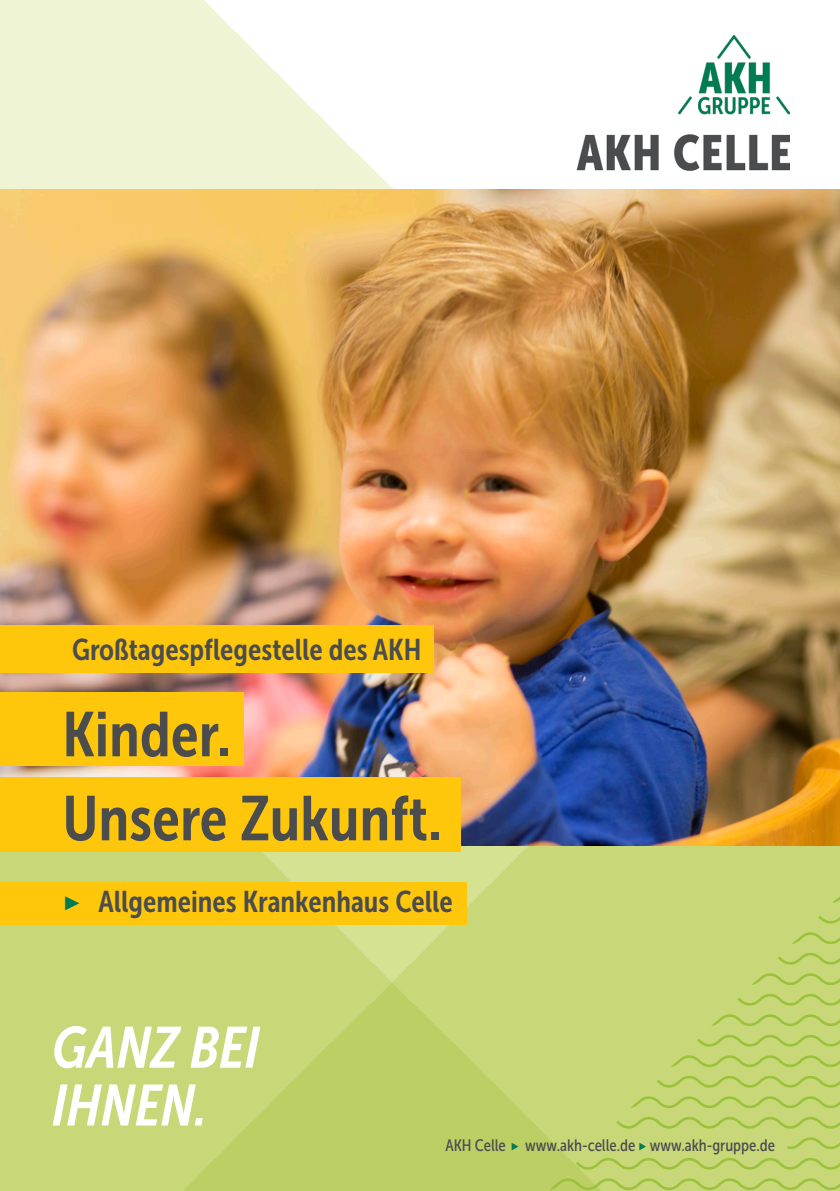
<style>
.page{position:relative;width:840px;height:1191px;background:#fff}
.page>*{position:absolute;margin:0;border:0;box-sizing:border-box;transform-origin:0 0}
.Redner_Leitung{font:62.8px "Museo Sans Cond 700";color:#4b4c4d}
.Einf__Abs{font:italic 57.8px "Museo Sans Cond 700";color:#fff}
.Redner_Leitung-2{font:29.8px "Museo Sans Cond 700";color:#4b4c4d}
.Einf__Abs-2{font:16.6px "Museo Sans Cond 500";color:#4b4c4d}
.s1{font-family:"Times New Roman";font-size:20px;color:#007c54}
</style>
<div class="page">
<img style="left:0;top:0;width:839px;height:1191px">
<div style="left:548px;top:895px;width:291px;height:9px;background:#c8d879"></div>
<div style="left:548px;top:910px;width:291px;height:15px;background:#c8d879"></div>
<div style="left:548px;top:931px;width:291px;height:14px;background:#c8d879"></div>
<div style="left:548px;top:951px;width:291px;height:15px;background:#c8d879"></div>
<svg style="left:548px;top:972px;width:291px;height:14px;background:#c5d675"></svg>
<svg style="left:548px;top:992px;width:291px;height:14px;background:#c4d674"></svg>
<svg style="left:548px;top:1013px;width:291px;height:14px;background:#c3d573"></svg>
<svg style="left:548px;top:1033px;width:291px;height:14px;background:#c3d572"></svg>
<svg style="left:548px;top:1054px;width:291px;height:14px;background:#c2d571"></svg>
<svg style="left:548px;top:1074px;width:291px;height:14px;background:#c2d570"></svg>
<svg style="left:548px;top:1095px;width:291px;height:14px;background:#c1d46f"></svg>
<svg style="left:548px;top:1115px;width:291px;height:14px;background:#c0d46f"></svg>
<svg style="left:548px;top:1156px;width:291px;height:14px;background:#bed36b"></svg>
<svg style="left:548px;top:1177px;width:291px;height:14px;background:#bcd269"></svg>
<img style="left:576px;top:36px;width:212px;height:134px">
<img style="left:0;top:190px;width:839px;height:655px">
<div style="left:0;top:693px;width:244px;height:72px;background:#fec70c"></div>
<div style="left:0;top:777px;width:460px;height:75px;background:#fec70c"></div>
<div style="left:0;top:882px;width:466px;height:42px;background:#fec70c"></div>
<div style="left:0;top:625px;width:433px;height:48px;background:#fec70c"></div>
<svg style="left:511px;top:1142px;width:7px;height:8px"></svg>
<div style="left:548px;top:1136px;width:291px;height:14px;background:#c8d879"></div>
<p class="Redner_Leitung-2" style="left:72px;top:633px;width:350px">Großtagespflegestelle des AKH</p>
<p class="Redner_Leitung" style="left:62px;top:699px;width:170px">Kinder.</p>
<p class="Redner_Leitung" style="left:62px;top:783px;width:380px">Unsere Zukunft.</p>
<p class="Redner_Leitung-2" style="left:62px;top:885px;width:391px"><span class="s1">►</span> Allgemeines Krankenhaus Celle</p>
<p class="Einf__Abs" style="left:52px;top:1015px;width:209px">GANZ BEI</p>
<p class="Einf__Abs" style="left:52px;top:1073px;width:157px">IHNEN.</p>
<p class="Einf__Abs-2" style="left:445px;top:1135px;width:331px">AKH Celle www.akh-celle.de www.akh-gruppe.de</p>
</div>
